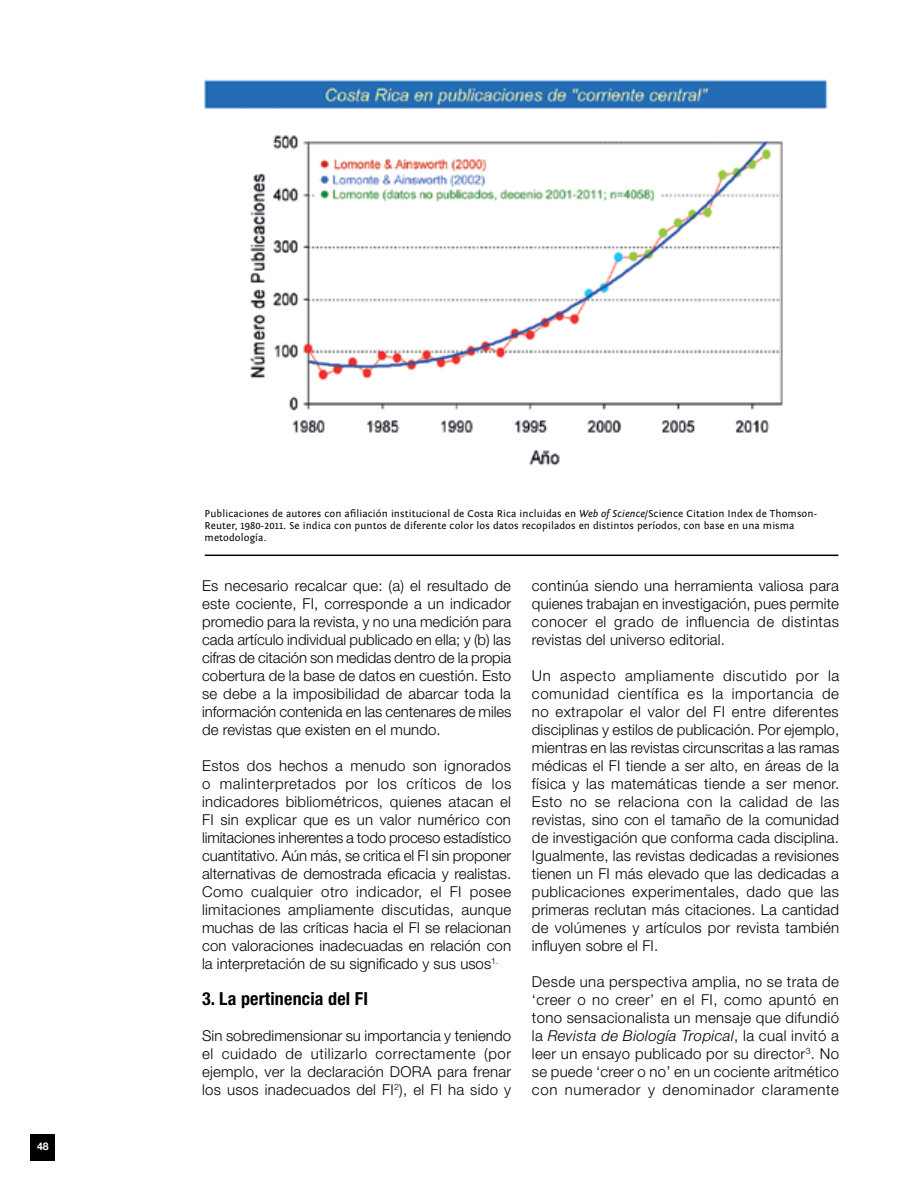
<style>
.page{position:relative;width:918px;height:1188px;background:#fff}
.page>*{position:absolute;margin:0;border:0;box-sizing:border-box;transform-origin:0 0}
.t1{font:700 condensed 18px "Helvetica Neue LT Std";letter-spacing:.01em;color:#000}
.t2{font:300 15px/18px "Helvetica Neue LT Std";letter-spacing:.015em;color:#000;text-align:justify}
.t3{font:10.5px/12px "Fontin Sans";letter-spacing:.01em;color:#000}
.t4{font:700 10.5px "Helvetica Neue LT Std";color:#fff}
.s1{font-style:italic}
</style>
<div class="page">
<div style="left:31px;top:1134px;width:24px;height:27px;background:#000"></div>
<img style="left:204px;top:79px;width:624px;height:386px">
<hr style="left:205px;top:555px;width:633px;height:1px;background:#000">
<p class="t4" style="left:37px;top:1140px;width:13px">48</p>
<p class="t3" style="left:205px;top:508px;width:614px">Publicaciones de autores con afiliación institucional de Costa Rica incluidas en <span class="s1">Web of Science</span>/Science Citation Index de Thomson-<br>Reuter, 1980-2011. Se indica con puntos de diferente color los datos recopilados en distintos períodos, con base en una misma metodología.</p>
<p class="t2" style="left:202px;top:576px;width:311px">Es necesario recalcar que: (a) el resultado de este cociente, FI, corresponde a un indicador promedio para la revista, y no una medición para cada artículo individual publicado en ella; y (b) las cifras de citación son medidas dentro de la propia cobertura de la base de datos en cuestión. Esto se debe a la imposibilidad de abarcar toda la información contenida en las centenares de miles de revistas que existen en el mundo.</p>
<p class="t2" style="left:202px;top:756px;width:311px">Estos dos hechos a menudo son ignorados o malinterpretados por los críticos de los indicadores bibliométricos, quienes atacan el FI sin explicar que es un valor numérico con limitaciones inherentes a todo proceso estadístico cuantitativo. Aún más, se critica el FI sin proponer alternativas de demostrada eficacia y realistas.<br>Como cualquier otro indicador, el FI posee limitaciones ampliamente discutidas, aunque muchas de las críticas hacia el FI se relacionan con valoraciones inadecuadas en relación con la interpretación de su significado y sus usos<sup>1.</sup></p>
<p class="t1" style="left:202px;top:988px;width:167px">3. La pertinencia del FI</p>
<p class="t2" style="left:202px;top:1026px;width:311px">Sin sobredimensionar su importancia y teniendo el cuidado de utilizarlo correctamente (por ejemplo, ver la declaración DORA para frenar los usos inadecuados del FI<sup>2</sup>), el FI ha sido y</p>
<p class="t2" style="left:532px;top:576px;width:309px">continúa siendo una herramienta valiosa para quienes trabajan en investigación, pues permite conocer el grado de influencia de distintas revistas del universo editorial.</p>
<p class="t2" style="left:532px;top:666px;width:309px">Un aspecto ampliamente discutido por la comunidad científica es la importancia de no extrapolar el valor del FI entre diferentes disciplinas y estilos de publicación. Por ejemplo, mientras en las revistas circunscritas a las ramas médicas el FI tiende a ser alto, en áreas de la física y las matemáticas tiende a ser menor.<br>Esto no se relaciona con la calidad de las revistas, sino con el tamaño de la comunidad de investigación que conforma cada disciplina.<br>Igualmente, las revistas dedicadas a revisiones tienen un FI más elevado que las dedicadas a publicaciones experimentales, dado que las primeras reclutan más citaciones. La cantidad de volúmenes y artículos por revista también influyen sobre el FI.</p>
<p class="t2" style="left:532px;top:972px;width:309px">Desde una perspectiva amplia, no se trata de ‘creer o no creer’ en el FI, como apuntó en tono sensacionalista un mensaje que difundió la <span class="s1">Revista de Biología Tropical</span>, la cual invitó a leer un ensayo publicado por su director<sup>3</sup>. No se puede ‘creer o no’ en un cociente aritmético con numerador y denominador claramente</p>
</div>
